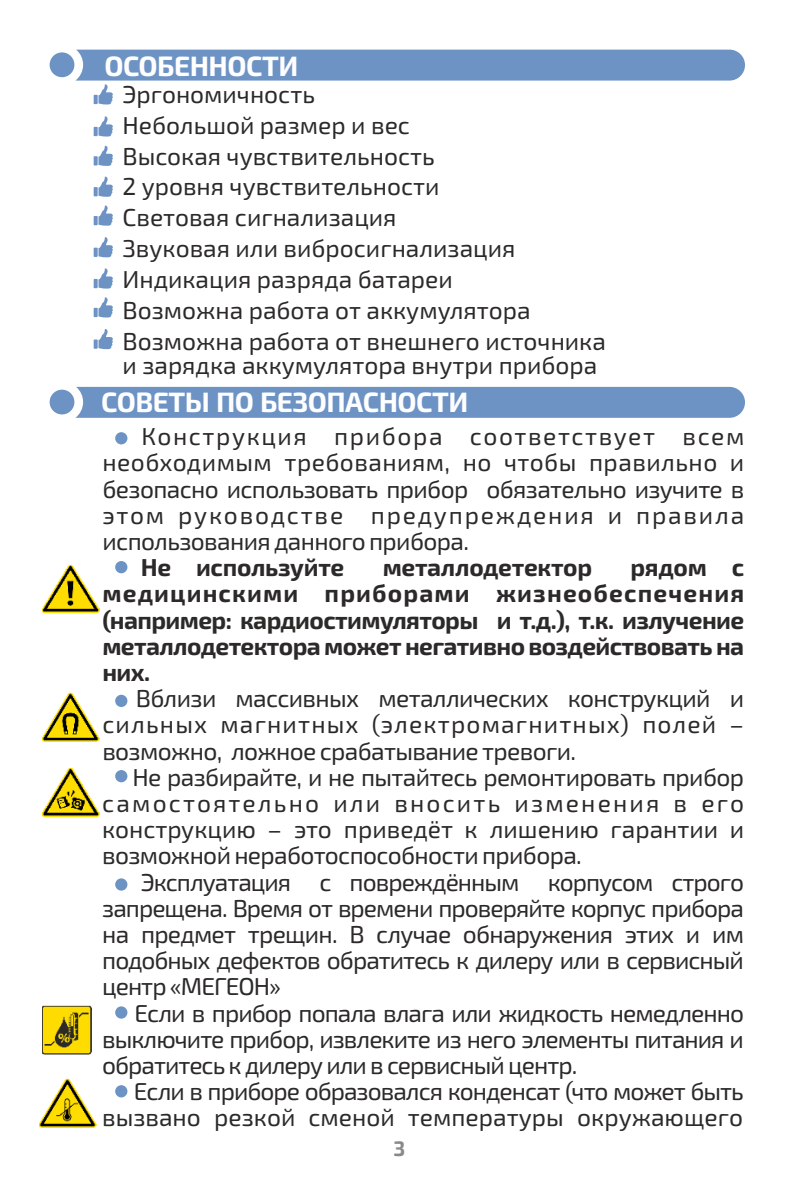
<style>
.page{position:relative;width:794px;height:1191px;background:#fff}
.page>*{position:absolute;margin:0;border:0;box-sizing:border-box;transform-origin:0 0}
.t1{font:700 28px "Exo 2.0";letter-spacing:-.02em;color:#fefefe}
.t2{font:24.5px/26.2px "Exo 2.0";color:#2b2a29;text-align:justify}
.t3{font:700 24.5px/26.2px "Exo 2.0";letter-spacing:-.025em;color:#2b2a29;text-align:justify}
.t4{font:24.5px/26.2px "Exo 2.0";letter-spacing:-.02em;color:#2b2a29;text-align:right}
.t5{font:700 21px "Exo 2.0";color:#898989}
</style>
<div class="page">
<svg style="left:50px;top:50px;width:695px;height:54px"></svg>
<svg style="left:94px;top:116px;width:19px;height:21px"></svg>
<svg style="left:94px;top:146px;width:19px;height:20px"></svg>
<svg style="left:94px;top:177px;width:19px;height:20px"></svg>
<svg style="left:94px;top:205px;width:19px;height:21px"></svg>
<svg style="left:94px;top:237px;width:19px;height:20px"></svg>
<svg style="left:94px;top:268px;width:19px;height:20px"></svg>
<svg style="left:94px;top:297px;width:19px;height:20px"></svg>
<svg style="left:94px;top:329px;width:19px;height:20px"></svg>
<div style="left:50px;top:387px;width:695px;height:31px;background:#6d93c5"></div>
<img style="left:43px;top:1005px;width:49px;height:49px">
<img style="left:43px;top:565px;width:56px;height:49px">
<img style="left:43px;top:692px;width:56px;height:49px">
<img style="left:43px;top:768px;width:56px;height:49px">
<img style="left:40px;top:1078px;width:56px;height:49px">
<div style="left:115px;top:561px;width:12px;height:12px;background:#6d93c5;border-radius:50%"></div>
<div style="left:115px;top:432px;width:12px;height:12px;background:#6d93c5;border-radius:50%"></div>
<div style="left:115px;top:695px;width:12px;height:12px;background:#6d93c5;border-radius:50%"></div>
<div style="left:115px;top:770px;width:12px;height:12px;background:#6d93c5;border-radius:50%"></div>
<div style="left:115px;top:878px;width:12px;height:12px;background:#6d93c5;border-radius:50%"></div>
<div style="left:115px;top:1006px;width:12px;height:12px;background:#6d93c5;border-radius:50%"></div>
<div style="left:115px;top:1085px;width:12px;height:12px;background:#6d93c5;border-radius:50%"></div>
<p class="t1" style="left:104px;top:57px;width:195px">ОСОБЕННОСТИ</p>
<p class="t2" style="left:122px;top:81px;width:485px;line-height:30.8px;text-align:left">Эргономичность<br>Небольшой размер и вес<br>Высокая чувствительность<br>2 уровня чувствительности<br>Световая сигнализация<br>Звуковая или вибросигнализация<br>Индикация разряда батареи<br>Возможна работа от аккумулятора<br>Возможна работа от внешнего источника</p>
<p class="t2" style="left:122px;top:355px;width:476px">и зарядка аккумулятора внутри прибора</p>
<p class="t1" style="left:101px;top:392px;width:368px">СОВЕТЫ ПО БЕЗОПАСНОСТИ</p>
<p class="t2" style="left:102px;top:426px;width:643px;text-indent:39px">Конструкция прибора соответствует всем необходимым требованиям, но чтобы правильно и безопасно использовать прибор обязательно изучите в этом руководстве предупреждения и правила использования данного прибора.</p>
<p class="t3" style="left:141px;top:557px;width:205px">Не используйте</p>
<p class="t3" style="left:383px;top:557px;width:211px">металлодетектор</p>
<p class="t3" style="left:102px;top:557px;width:643px;text-indent:528px">рядом с медицинскими приборами жизнеобеспечения (например: кардиостимуляторы и т.д.), т.к. излучение металлодетектора может негативно воздействовать на них.</p>
<p class="t2" style="left:102px;top:688px;width:643px;text-indent:33px">Вблизи массивных металлических конструкций и сильных магнитных (электромагнитных) полей – возможно, ложное срабатывание тревоги.</p>
<p class="t2" style="left:102px;top:766px;width:643px;text-indent:30px">Не разбирайте, и не пытайтесь ремонтировать прибор самостоятельно или вносить изменения в его конструкцию – это приведёт к лишению гарантии и возможной неработоспособности прибора.</p>
<p class="t2" style="left:102px;top:871px;width:643px;text-indent:38px">Эксплуатация с повреждённым корпусом строго запрещена. Время от времени проверяйте корпус прибора на предмет трещин. В случае обнаружения этих и им подобных дефектов обратитесь к дилеру или в сервисный центр «МЕГЕОН»</p>
<p class="t2" style="left:102px;top:1002px;width:643px;text-indent:32px">Если в прибор попала влага или жидкость немедленно выключите прибор, извлеките из него элементы питания и обратитесь к дилеру или в сервисный центр.</p>
<p class="t4" style="left:102px;top:1081px;width:643px">Если в приборе образовался конденсат (что может быть вызвано резкой сменой температуры окружающего</p>
<p class="t5" style="left:393px;top:1141px;width:13px">3</p>
</div>
